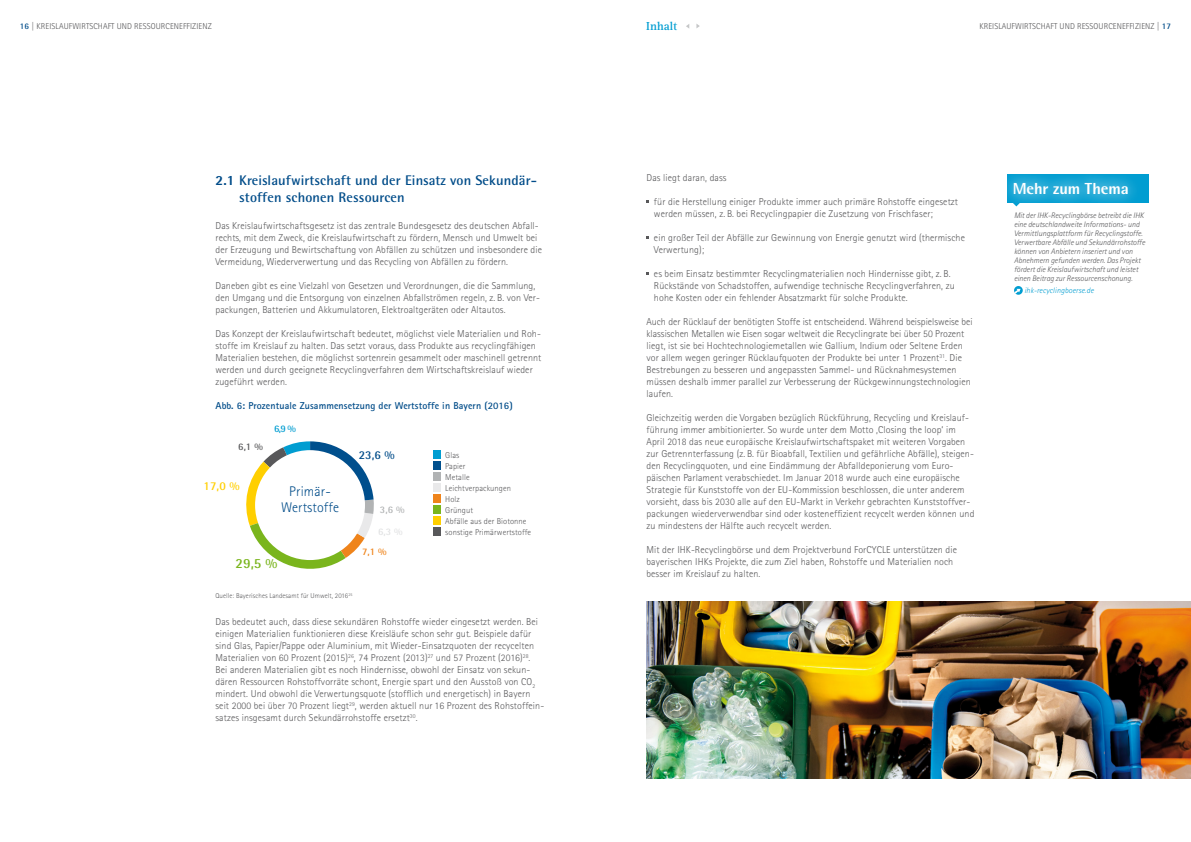
<style>
.page{position:relative;width:1191px;height:842px;background:#fff}
.page>*{position:absolute;margin:0;border:0;box-sizing:border-box;transform-origin:0 0}
.t1{font:800 16px "AT Rotis Semi Sans";letter-spacing:-.015em;color:#fff}
.t2{font:700 14px/16.8px "AT Rotis Semi Sans";letter-spacing:.01em;color:#004c89}
.t3{font:300 14px/16px "AT Rotis Sans Serif";letter-spacing:.01em;color:#004c89;text-align:center}
.t4{font:700 14px "AT Rotis Semi Sans";color:#7ab51d}
.t5{font:700 12px "Agfa Rotis Serif";color:#009dd1}
.t6{font:700 12px "AT Rotis Semi Sans";color:#ffcf00}
.t7{font:700 12px "AT Rotis Semi Sans";color:#004c89}
.t8{font:300 10px/12px "AT Rotis Sans Serif";letter-spacing:.01em;color:#58585a}
.t9{font:700 10px "AT Rotis Sans Serif";letter-spacing:.01em;color:#004c89}
.t10{font:700 10px "AT Rotis Semi Sans";color:#009dd1}
.t11{font:700 10px "AT Rotis Semi Sans";color:#58585a}
.t12{font:700 10px "AT Rotis Semi Sans";color:#ef841b}
.t13{font:700 10px "AT Rotis Semi Sans";color:#b1b3b4}
.t14{font:700 10px "AT Rotis Semi Sans";color:#e1e2e3}
.t15{font:300 8.5px/11px "AT Rotis Sans Serif";letter-spacing:.01em;color:#58585a}
.t16{font:italic 300 8px/9px "AT Rotis Sans Serif";color:#58585a}
.t17{font:italic 300 8px "AT Rotis Sans Serif";letter-spacing:.01em;color:#009dd1}
.t18{font:300 7px "AT Rotis Sans Serif";letter-spacing:.01em;color:#58585a}
.s1{font-family:"Agfa Rotis Semisans";font-weight:700;color:#004c89}
.s2{font-weight:800}
</style>
<div class="page">
<svg style="left:246px;top:441px;width:128px;height:128px"></svg>
<div style="left:255px;top:450px;width:110px;height:110px;background:#fff;border-radius:50%"></div>
<svg style="left:1014px;top:286px;width:8px;height:9px"></svg>
<svg style="left:1014px;top:289px;width:6px;height:5px"></svg>
<div style="left:1006px;top:174px;width:142px;height:28px;background:#009dd1"></div>
<img style="left:646px;top:601px;width:545px;height:177px">
<div style="left:995px;top:165px;width:150px;height:48px;background:#fff"></div>
<div style="left:1000px;top:170px;width:140px;height:37px;background:#fff;opacity:.75"></div>
<div style="left:433px;top:450px;width:8px;height:8px;background:#009dd1"></div>
<div style="left:433px;top:461px;width:8px;height:8px;background:#004f8d"></div>
<div style="left:433px;top:472px;width:8px;height:8px;background:#b1b3b4"></div>
<div style="left:433px;top:483px;width:8px;height:8px;background:#e9e9ea"></div>
<div style="left:433px;top:494px;width:8px;height:8px;background:#ef841b"></div>
<div style="left:433px;top:505px;width:8px;height:8px;background:#7ab51d"></div>
<div style="left:433px;top:516px;width:8px;height:8px;background:#ffcf00"></div>
<div style="left:433px;top:527px;width:8px;height:8px;background:#58585a"></div>
<svg style="left:696px;top:24px;width:4px;height:4px"></svg>
<p class="t5" style="left:646px;top:19px;width:32px">Inhalt</p>
<p class="t15" style="left:20px;top:21px;width:193px"><span class="s1">16</span> | KREISLAUFWIRTSCHAFT UND RESSOURCENEFFIZIENZ</p>
<p class="t15" style="left:979px;top:21px;width:193px">KREISLAUFWIRTSCHAFT UND RESSOURCENEFFIZIENZ | <span class="s1">17</span></p>
<h2 class="t2" style="left:239px;top:172px;width:299px;text-indent:-24px"><span class="s2">2.1</span> Kreislaufwirtschaft und der Einsatz von Sekundär&shy;stoffen schonen Ressourcen</h2>
<p class="t8" style="left:215px;top:220px;width:328px">Das Kreislaufwirtschaftsgesetz ist das zentrale Bundesgesetz des deutschen Abfall&shy;rechts, mit dem Zweck, die Kreislaufwirtschaft zu fördern, Mensch und Umwelt bei der Erzeugung und Bewirtschaftung von Abfällen zu schützen und insbesondere die Vermeidung, Wiederverwertung und das Recycling von Abfällen zu fördern.</p>
<p class="t8" style="left:215px;top:280px;width:326px">Daneben gibt es eine Vielzahl von Gesetzen und Verordnungen, die die Sammlung, den Umgang und die Entsorgung von einzelnen Abfallströmen regeln, z. B. von Ver&shy;packungen, Batterien und Akkumulatoren, Elektroaltgeräten oder Altautos.</p>
<p class="t8" style="left:215px;top:328px;width:327px">Das Konzept der Kreislaufwirtschaft bedeutet, möglichst viele Materialien und Roh&shy;stoffe im Kreislauf zu halten. Das setzt voraus, dass Produkte aus recyclingfähigen Materialien bestehen, die möglichst sortenrein gesammelt oder maschinell getrennt werden und durch geeignete Recyclingverfahren dem Wirtschaftskreislauf wieder zugeführt werden.</p>
<p class="t9" style="left:215px;top:399px;width:299px">Abb. 6: Prozentuale Zusammensetzung der Wertstoffe in Bayern (2016)</p>
<p class="t11" style="left:238px;top:440px;width:26px">6,1 %</p>
<p class="t6" style="left:203px;top:478px;width:38px">17,0 %</p>
<p class="t10" style="left:274px;top:422px;width:23px">6,9 %</p>
<h2 class="t3" style="left:281px;top:483px;width:60px">Primär-<br>Wertstoffe</h2>
<h2 class="t4" style="left:235px;top:555px;width:44px">29,5 %</h2>
<p class="t7" style="left:359px;top:447px;width:38px">23,6 %</p>
<p class="t13" style="left:380px;top:503px;width:26px">3,6 %</p>
<p class="t14" style="left:378px;top:526px;width:26px">6,3 %</p>
<p class="t12" style="left:362px;top:545px;width:26px">7,1 %</p>
<p class="t18" style="left:215px;top:592px;width:138px">Quelle: Bayerisches Landesamt für Umwelt, 2016<sup>25</sup></p>
<p class="t15" style="left:445px;top:449px;width:87px">Glas<br>Papier<br>Metalle<br>Leichtverpackungen<br>Holz<br>Grüngut<br>Abfälle aus der Biotonne sonstige Primärwertstoffe</p>
<p class="t8" style="left:215px;top:616px;width:330px">Das bedeutet auch, dass diese sekundären Rohstoffe wieder eingesetzt werden. Bei einigen Materialien funktionieren diese Kreisläufe schon sehr gut. Beispiele dafür sind Glas, Papier/Pappe oder Aluminium, mit Wieder-Einsatzquoten der recycelten Materialien von 60 Prozent (2015)<sup>26</sup>, 74 Prozent (2013)<sup>27</sup> und 57 Prozent (2016)<sup>28</sup>.<br>Bei anderen Materialien gibt es noch Hindernisse, obwohl der Einsatz von sekun&shy;dären Ressourcen Rohstoffvorräte schont, Energie spart und den Ausstoß von CO<sub>2 </sub>mindert. Und obwohl die Verwertungsquote (stofflich und energetisch) in Bayern seit 2000 bei über 70 Prozent liegt<sup>29</sup>, werden aktuell nur 16 Prozent des Rohstoffein&shy;satzes insgesamt durch Sekundärrohstoffe ersetzt<sup>30</sup>.</p>
<p class="t8" style="left:646px;top:172px;width:82px">Das liegt daran, dass</p>
<p class="t8" style="left:654px;top:196px;width:305px">für die Herstellung einiger Produkte immer auch primäre Rohstoffe eingesetzt werden müssen, z. B. bei Recyclingpapier die Zusetzung von Frischfaser;</p>
<p class="t8" style="left:654px;top:232px;width:312px">ein großer Teil der Abfälle zur Gewinnung von Energie genutzt wird (thermische<br>Verwertung);</p>
<p class="t8" style="left:654px;top:268px;width:302px">es beim Einsatz bestimmter Recyclingmaterialien noch Hindernisse gibt, z. B.<br>Rückstände von Schadstoffen, aufwendige technische Recyclingverfahren, zu hohe Kosten oder ein fehlender Absatzmarkt für solche Produkte.</p>
<p class="t8" style="left:646px;top:316px;width:328px">Auch der Rücklauf der benötigten Stoffe ist entscheidend. Während beispielsweise bei klassischen Metallen wie Eisen sogar weltweit die Recyclingrate bei über 50 Prozent liegt, ist sie bei Hochtechnologiemetallen wie Gallium, Indium oder Seltene Erden vor allem wegen geringer Rücklaufquoten der Produkte bei unter 1 Prozent<sup>31</sup>. Die Bestrebungen zu besseren und angepassten Sammel- und Rücknahmesystemen müssen deshalb immer parallel zur Verbesserung der Rückgewinnungstechnologien laufen.</p>
<p class="t8" style="left:646px;top:412px;width:329px">Gleichzeitig werden die Vorgaben bezüglich Rückführung, Recycling und Kreislauf&shy;führung immer ambitionierter. So wurde unter dem Motto ‚Closing the loop‘ im April 2018 das neue europäische Kreislaufwirtschaftspaket mit weiteren Vorgaben zur Getrennterfassung (z. B. für Bioabfall, Textilien und gefährliche Abfälle), steigen&shy;den Recyclingquoten, und eine Eindämmung der Abfalldeponierung vom Euro&shy;päischen Parlament verabschiedet. Im Januar 2018 wurde auch eine europäische Strategie für Kunststoffe von der EU-Kommission beschlossen, die unter anderem vorsieht, dass bis 2030 alle auf den EU-Markt in Verkehr gebrachten Kunststoffver&shy;packungen wiederverwendbar sind oder kosteneffizient recycelt werden können und zu mindestens der Hälfte auch recycelt werden.</p>
<p class="t8" style="left:646px;top:544px;width:312px">Mit der IHK-Recyclingbörse und dem Projektverbund ForCYCLE unterstützen die bayerischen IHKs Projekte, die zum Ziel haben, Rohstoffe und Materialien noch besser im Kreislauf zu halten.</p>
<h1 class="t1" style="left:1012px;top:179px;width:117px">Mehr zum Thema</h1>
<p class="t16" style="left:1014px;top:211px;width:133px">Mit der IHK-Recyclingbörse betreibt die IHK eine deutschlandweite Informations- und Vermittlungsplattform für Recyclingstoffe.<br>Verwertbare Abfälle und Sekundärrohstoffe können von Anbietern inseriert und von Abnehmern gefunden werden. Das Projekt fördert die Kreislaufwirtschaft und leistet einen Beitrag zur Ressourcenschonung.</p>
<p class="t17" style="left:1024px;top:285px;width:71px">ihk-recyclingboerse.de</p>
</div>
